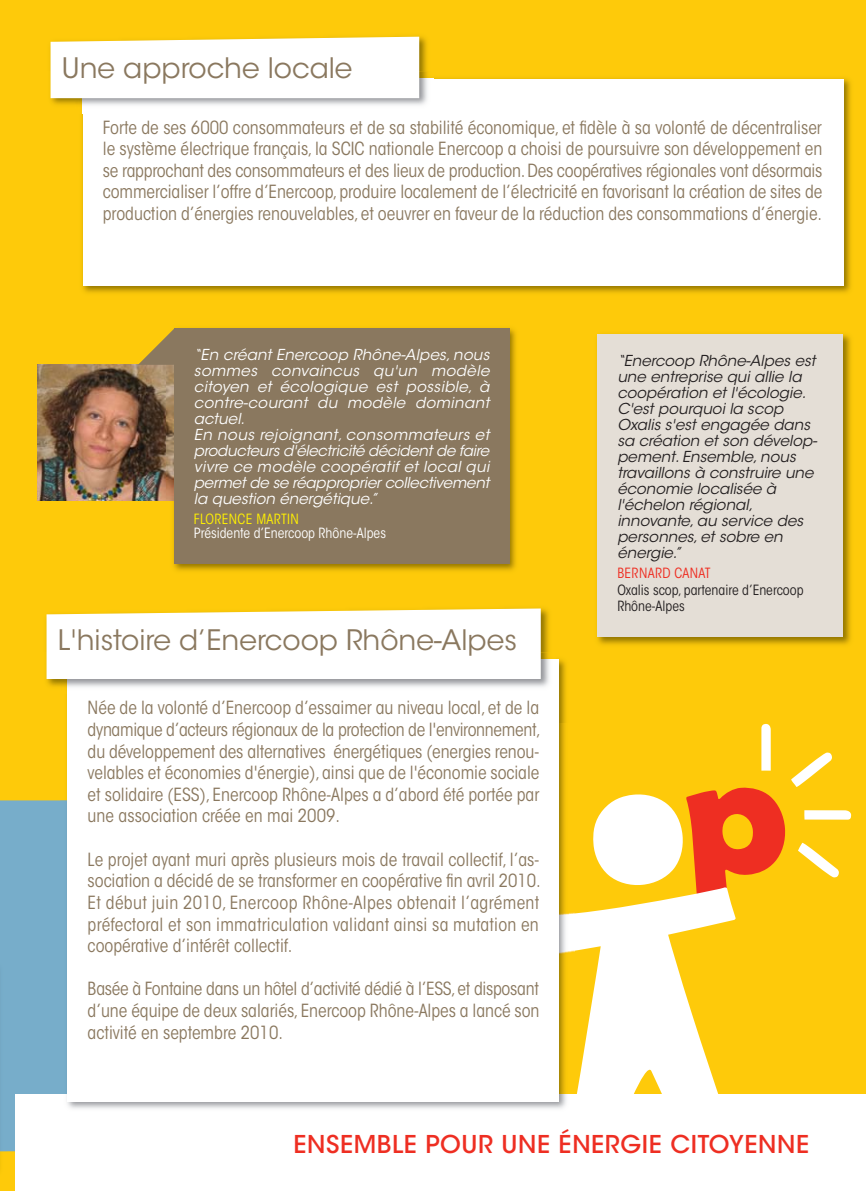
<style>
.page{position:relative;width:866px;height:1191px;background:#feca0a}
.page>*{position:absolute;margin:0;border:0;box-sizing:border-box;transform-origin:0 0}
.t1{font:28px "ITC Avant Garde Std";color:#8a785f}
.t2{font:500 24.4px "ITC Avant Garde Std";letter-spacing:.025em;color:#ee2e22}
.t3{font:condensed 18px/21.6px "ITC Avant Garde Std";color:#8a785f;text-align:justify}
.t4{font:italic 15px/16px "ITC Avant Garde Std";letter-spacing:.01em;color:#fff}
.t5{font:italic 15px/16px "ITC Avant Garde Std";color:#231f20}
.t6{font:condensed 14px/16.8px "ITC Avant Garde Std";color:#231f20}
.t7{font:condensed 14px "ITC Avant Garde Std";color:#fff}
.t8{font:condensed 14px "ITC Avant Garde Std";letter-spacing:.025em;color:#fff101}
.t9{font:condensed 14px "ITC Avant Garde Std";letter-spacing:.025em;color:#ee2e22}
</style>
<div class="page">
<div style="left:0;top:800px;width:60px;height:351px;background:#77adca"></div>
<div style="left:0;top:957px;width:8px;height:194px;background:#77adca"></div>
<svg style="left:593px;top:724px;width:258px;height:163px"></svg>
<svg style="left:574px;top:887px;width:162px;height:207px;fill:#fff"></svg>
<div style="left:15px;top:1094px;width:851px;height:97px;background:#fff"></div>
<img style="left:597px;top:334px;width:254px;height:311px">
<div style="left:597px;top:334px;width:246px;height:302px;background:#e4ded6"></div>
<img style="left:67px;top:659px;width:499px;height:450px">
<div style="left:60px;top:800px;width:7px;height:294px;background:#77adc9"></div>
<img style="left:559px;top:724px;width:15px;height:370px">
<div style="left:67px;top:659px;width:492px;height:442px;background:#fff"></div>
<img style="left:82px;top:78px;width:769px;height:215px">
<div style="left:83px;top:79px;width:760px;height:207px;background:#fff"></div>
<img style="left:46px;top:608px;width:504px;height:80px">
<div style="left:47px;top:608px;width:494px;height:71px;background:#fff"></div>
<img style="left:50px;top:36px;width:384px;height:77px">
<div style="left:51px;top:37px;width:368px;height:61px;background:#fff"></div>
<img style="left:38px;top:365px;width:128px;height:136px">
<img style="left:173px;top:328px;width:343px;height:243px">
<img style="left:166px;top:365px;width:8px;height:136px">
<div style="left:174px;top:329px;width:335px;height:235px;background:#8a785f"></div>
<svg style="left:138px;top:329px;width:36px;height:36px"></svg>
<h1 class="t1" style="left:62px;top:58px;width:292px">Une approche locale</h1>
<p class="t3" style="left:103px;top:118px;width:721px">forte de ses 6000 consommateurs et de sa stabilité économique, et fidèle à sa volonté de décentraliser le système électrique français, la scic nationale Enercoop a choisi de poursuivre son développement en se rapprochant des consommateurs et des lieux de production. des coopératives régionales vont désormais commercialiser l’offre d’Enercoop, produire localement de l’électricité en favorisant la création de sites de production d’énergies renouvelables, et oeuvrer en faveur de la réduction des consommations d’énergie.</p>
<p class="t4" style="left:194px;top:348px;width:297px">“En créant Enercoop Rhône-Alpes, nous sommes convaincus qu'un modèle citoyen et écologique est possible, à contre-courant du modèle dominant actuel.<br>En nous rejoignant, consommateurs et producteurs d'électricité décident de faire vivre ce modèle coopératif et local qui permet de se réapproprier collectivement la question énergétique.”</p>
<p class="t8" style="left:194px;top:513px;width:106px">florEncE martin</p>
<p class="t7" style="left:194px;top:527px;width:194px">présidente d’Enercoop rhône-alpes</p>
<h1 class="t1" style="left:58px;top:629px;width:460px">L'histoire d’Enercoop Rhône-Alpes</h1>
<p class="t3" style="left:88px;top:699px;width:454px">née de la volonté d’Enercoop d’essaimer au niveau local, et de la dynamique d’acteurs régionaux de la protection de l'environnement, du développement des alternatives énergétiques (energies renou&shy;velables et économies d'énergie), ainsi que de l'économie sociale et solidaire (Ess), Enercoop rhône-alpes a d’abord été portée par une association créée en mai 2009.</p>
<p class="t3" style="left:88px;top:850px;width:454px">le projet ayant muri après plusieurs mois de travail collectif, l’as&shy;sociation a décidé de se transformer en coopérative fin avril 2010.<br>Et début juin 2010, Enercoop rhône-alpes obtenait l’agrément préfectoral et son immatriculation validant ainsi sa mutation en coopérative d’intérêt collectif.</p>
<p class="t3" style="left:88px;top:979px;width:453px">basée à fontaine dans un hôtel d’activité dédié à l’Ess, et disposant d’une équipe de deux salariés, Enercoop rhône-alpes a lancé son activité en septembre 2010.</p>
<p class="t5" style="left:617px;top:354px;width:201px">“Enercoop Rhône-Alpes est une entreprise qui allie la coopération et l'écologie.<br>C'est pourquoi la scop<br>Oxalis s'est engagée dans sa création et son dévelop&shy;pement. Ensemble, nous travaillons à construire une économie localisée à l'échelon régional, innovante, au service des personnes, et sobre en énergie.”</p>
<p class="t9" style="left:617px;top:567px;width:95px">bErnard canat</p>
<p class="t6" style="left:617px;top:582px;width:188px">oxalis scop, partenaire d’Enercoop rhône-alpes</p>
<h2 class="t2" style="left:293px;top:1134px;width:517px">ENSEMBLE POUR UNE ÉNERGIE CITOYENNE</h2>
</div>
